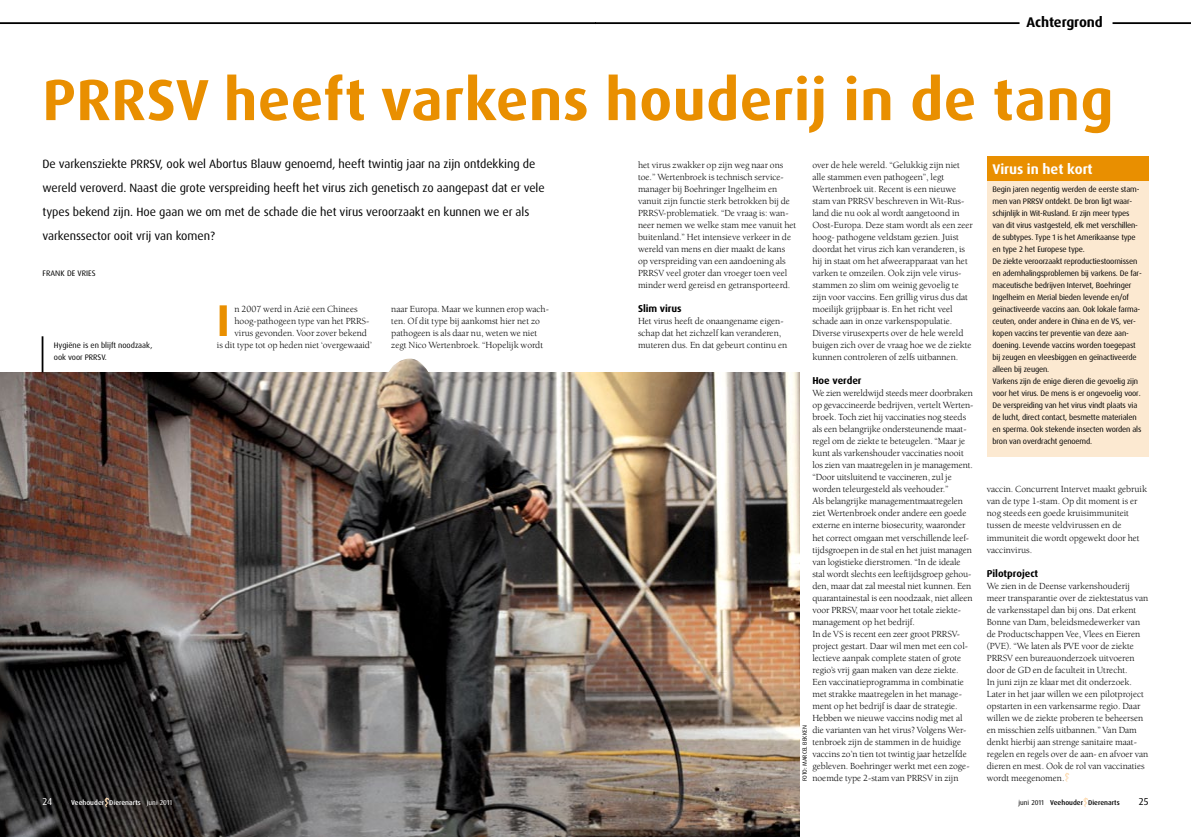
<style>
.page{position:relative;width:1191px;height:837px;background:#fff}
.page>*{position:absolute;margin:0;border:0;box-sizing:border-box;transform-origin:0 0}
.t1{font:700 58px "Dax OT";letter-spacing:.01em;color:#e98f00}
.t2{font:700 44.5px "Dax OT";color:#e98f00}
.t3{font:700 14px "Dax OT";letter-spacing:-.005em;color:#fff}
.t4{font:700 14px "Dax OT";letter-spacing:-.005em;color:#000}
.t5{font:12px/24px "Dax OT";letter-spacing:-.005em;color:#000}
.t6{font:700 10px "Dax OT";letter-spacing:-.005em;color:#000}
.t7{font:10px "Dax OT";color:#fff}
.t8{font:10px "Dax OT";color:#000}
.t9{font:9.6px/12px "Berkeley Std";letter-spacing:-.005em;color:#000}
.t10{font:8px/12px "Dax OT";letter-spacing:-.02em;color:#000}
.t11{font:500 7px "Dax OT";letter-spacing:.005em;color:#fff}
.t12{font:500 7px "Dax OT";letter-spacing:.005em;color:#000}
.t13{font:6px "Dax OT";color:#000}
.s1{font-weight:400}
</style>
<div class="page">
<img style="left:0;top:372px;width:799px;height:464px">
<img style="left:376px;top:358px;width:88px;height:86px">
<hr style="left:0;top:22px;width:595px;height:2px;background:#000">
<svg style="left:104px;top:797px;width:5px;height:9px"></svg>
<hr style="left:595px;top:22px;width:424px;height:2px;background:#000">
<hr style="left:1112px;top:22px;width:79px;height:2px;background:#000">
<svg style="left:1083px;top:797px;width:5px;height:9px"></svg>
<svg style="left:1065px;top:773px;width:4px;height:8px"></svg>
<hr style="left:42px;top:336px;width:1px;height:36px;background:#000">
<div style="left:986px;top:156px;width:162px;height:300px;background:#fce9d1"></div>
<div style="left:986px;top:156px;width:162px;height:24px;background:#e98f00"></div>
<h3 class="t4" style="left:1026px;top:13px;width:78px">Achtergrond</h3>
<h1 class="t1" style="left:43px;top:63px;width:1072px">PRRSV heeft varkens houderij in de tang</h1>
<p class="t5" style="left:43px;top:152px;width:504px">De varkensziekte PRRSV, ook wel Abortus Blauw genoemd, heeft twintig jaar na zijn ontdekking de wereld veroverd. Naast die grote verspreiding heeft het virus zich genetisch zo aangepast dat er vele types bekend zijn. Hoe gaan we om met de schade die het virus veroorzaakt en kunnen we er als varkenssector ooit vrij van komen?</p>
<p class="t10" style="left:43px;top:267px;width:9px">Fran</p>
<p class="t10" style="left:60px;top:267px;width:36px">k de Vries</p>
<p class="t9" style="left:638px;top:159px;width:160px">het virus zwakker op zijn weg naar ons toe.” Wertenbroek is technisch service&shy;manager bij Boehringer Ingelheim en vanuit zijn functie sterk betrokken bij de PRRSV-problematiek. “De vraag is: wan&shy;neer nemen we welke stam mee vanuit het buitenland.” Het intensieve verkeer in de wereld van mens en dier maakt de kans op verspreiding van een aandoening als PRRSV veel groter dan vroeger toen veel minder werd gereisd en getransporteerd.</p>
<p class="t6" style="left:638px;top:302px;width:45px">Slim virus</p>
<p class="t9" style="left:638px;top:315px;width:151px">Het virus heeft de onaangename eigen&shy;schap dat het zichzelf kan veranderen, muteren dus. En dat gebeurt continu en</p>
<p class="t9" style="left:812px;top:159px;width:162px">over de hele wereld. “Gelukkig zijn niet alle stammen even pathogeen”, legt Wertenbroek uit. Recent is een nieuwe stam van PRRSV beschreven in Wit-Rus&shy;land die nu ook al wordt aangetoond in Oost-Europa. Deze stam wordt als een zeer hoog- pathogene veldstam gezien. Juist doordat het virus zich kan veranderen, is hij in staat om het afweerapparaat van het varken te omzeilen. Ook zijn vele virus&shy;stammen zo slim om weinig gevoelig te zijn voor vaccins. Een grillig virus dus dat moeilijk grijpbaar is. En het richt veel schade aan in onze varkenspopulatie.<br>Diverse virusexperts over de hele wereld buigen zich over de vraag hoe we de ziekte kunnen controleren of zelfs uitbannen.</p>
<p class="t6" style="left:812px;top:374px;width:51px">Hoe verder</p>
<p class="t9" style="left:812px;top:387px;width:162px">We zien wereldwijd steeds meer doorbraken op gevaccineerde bedrijven, vertelt Werten&shy;broek. Toch ziet hij vaccinaties nog steeds als een belangrijke ondersteunende maat&shy;regel om de ziekte te beteugelen. “Maar je kunt als varkenshouder vaccinaties nooit los zien van maatregelen in je management. “Door uitsluitend te vaccineren, zul je worden teleurgesteld als veehouder.”<br>Als belangrijke managementmaatregelen ziet Wertenbroek onder andere een goede externe en interne biosecurity, waaronder het correct omgaan met verschillende leef&shy;tijdsgroepen in de stal en het juist managen van logistieke dierstromen. “In de ideale stal wordt slechts een leeftijdsgroep gehou&shy;den, maar dat zal meestal niet kunnen. Een quarantainestal is een noodzaak, niet alleen voor PRRSV, maar voor het totale ziekte&shy;management op het bedrijf.<br>In de VS is recent een zeer groot PRRSV&shy;project gestart. Daar wil men met een col&shy;lectieve aanpak complete staten of grote regio’s vrij gaan maken van deze ziekte.<br>Een vaccinatieprogramma in combinatie met strakke maatregelen in het manage&shy;ment op het bedrijf is daar de strategie.<br>Hebben we nieuwe vaccins nodig met al die varianten van het virus? Volgens Wer&shy;tenbroek zijn de stammen in de huidige vaccins zo’n tien tot twintig jaar hetzelfde gebleven. Boehringer werkt met een zoge&shy;noemde type 2-stam van PRRSV in zijn</p>
<h3 class="t3" style="left:992px;top:160px;width:102px">Virus in het kort</h3>
<p class="t10" style="left:992px;top:183px;width:151px">Begin jaren negentig werden de eerste stam&shy;men van PRRSV ontdekt. De bron ligt waar&shy;schijnlijk in Wit-Rusland. Er zijn meer types van dit virus vastgesteld, elk met verschillen&shy;de subtypes. Type 1 is het Amerikaanse type en type 2 het Europese type.<br>De ziekte veroorzaakt reproductiestoornissen en ademhalingsproblemen bij varkens. De far&shy;maceutische bedrijven I ntervet, Boehringer<br>I ngelheim en Merial bieden levende en/of geïnactiveerde vaccins aan. Ook lokale farma&shy;ceuten, onder andere in China en de VS, ver&shy;kopen vaccins ter preventie van deze aan&shy;doening. Levende vaccins worden toegepast bij zeugen en vleesbiggen en geïnactiveerde alleen bij zeugen.<br>Varkens zijn de enige dieren die gevoelig zijn voor het virus. De mens is er ongevoelig voor.<br>De verspreiding van het virus vindt plaats via de lucht, direct contact, besmette materialen en sperma. Ook stekende insecten worden als bron van overdracht genoemd.</p>
<h2 class="t2" style="left:217px;top:292px;width:15px">I</h2>
<p class="t9" style="left:234px;top:303px;width:125px">n 2007 werd in Azië een Chinees</p>
<p class="t9" style="left:391px;top:303px;width:159px">naar Europa. Maar we kunnen erop wach&shy;ten. Of dit type bij aankomst hier net zo pathogeen is als daar nu, weten we niet zegt Nico Wertenbroek. “Hopelijk wordt</p>
<p class="t9" style="left:234px;top:315px;width:136px">hoog-pathogeen type van het PRRS-</p>
<p class="t9" style="left:234px;top:327px;width:134px">virus gevonden. Voor zover bekend</p>
<p class="t9" style="left:217px;top:339px;width:156px">is dit type tot op heden niet ‘overgewaaid’</p>
<p class="t10" style="left:54px;top:339px;width:100px">Hygiëne is en blijft noodzaak, ook voor PRRSV.</p>
<p class="t9" style="left:986px;top:483px;width:162px">vaccin. Concurrent Intervet maakt gebruik van de type 1-stam. Op dit moment is er nog steeds een goede kruisimmuniteit tussen de meeste veldvirussen en de immuniteit die wordt opgewekt door het vaccinvirus.</p>
<p class="t6" style="left:986px;top:566px;width:53px">Pilotproject</p>
<p class="t9" style="left:986px;top:579px;width:163px">We zien in de Deense varkenshouderij meer transparantie over de ziektestatus van de varkensstapel dan bij ons. Dat erkent Bonne van Dam, beleidsmedewerker van de Productschappen Vee, Vlees en Eieren (PVE). “We laten als PVE voor de ziekte PRRSV een bureauonderzoek uitvoeren door de GD en de faculteit in Utrecht.<br>In juni zijn ze klaar met dit onderzoek.<br>Later in het jaar willen we een pilotproject opstarten in een varkensarme regio. Daar willen we de ziekte proberen te beheersen en misschien zelfs uitbannen.” Van Dam denkt hierbij aan strenge sanitaire maat&shy;regelen en regels over de aan- en afvoer van dieren en mest. Ook de rol van vaccinaties wordt meegenomen.</p>
<p class="t13" style="left:801px;top:781px;width:57px;rotate:-90deg">Foto: Marcel bekken</p>
<p class="t7" style="left:43px;top:794px;width:11px">24</p>
<p class="t11" style="left:71px;top:797px;width:103px">Veehouder Dierenarts <span class="s1">juni 2011</span></p>
<p class="t12" style="left:1018px;top:797px;width:103px"><span class="s1">juni 2011</span> Veehouder Dierenarts</p>
<p class="t8" style="left:1138px;top:794px;width:11px">25</p>
</div>
